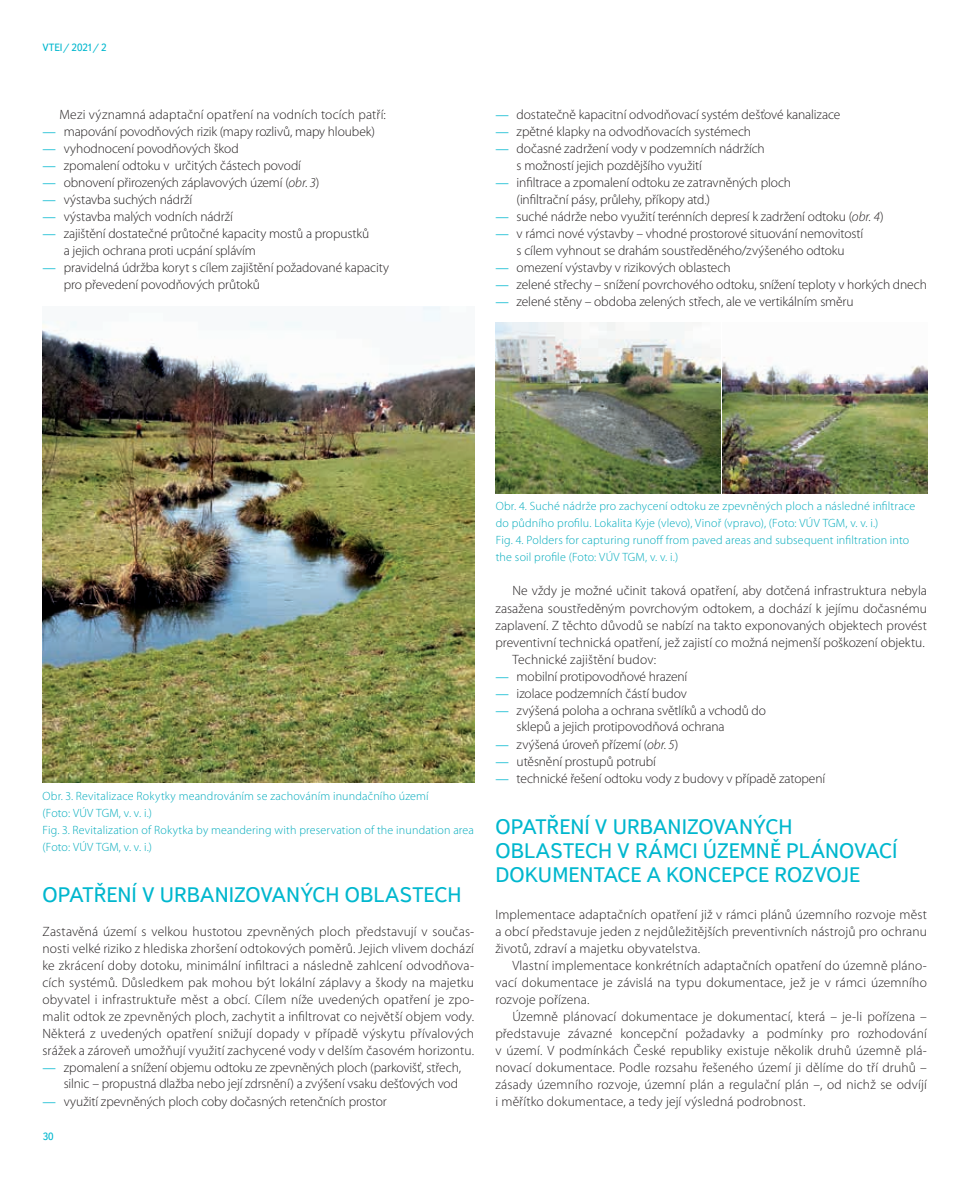
<style>
.page{position:relative;width:978px;height:1191px;background:#fff}
.page>*{position:absolute;margin:0;border:0;box-sizing:border-box;transform-origin:0 0}
.t1{font:21px/24px "Textbook New";color:#00b7ce}
.t2{font:300 13.5px/17px "Myriad Pro";letter-spacing:-.005em;color:#231f20}
.t3{font:300 12px/17px "Myriad Pro";letter-spacing:.015em;color:#00aabc}
.t4{font:10.5px "Textbook New";color:#00b7ce}
.s1{font-family:"Chaparral Pro";font-weight:400;color:#00b7ce}
.s2{font-style:italic}
</style>
<div class="page">
<img style="left:43px;top:306px;width:431px;height:476px">
<img style="left:722px;top:357px;width:205px;height:136px">
<img style="left:495px;top:323px;width:225px;height:170px">
<p class="t4" style="left:43px;top:41px;width:66px">VTEI/ 2021/ 2</p>
<p class="t2" style="left:60px;top:106px;width:328px">Mezi významná adaptační opatření na vodních tocích patří:</p>
<p class="t2" style="left:43px;top:123px;width:334px"><span class="s1">—</span> mapování povodňových rizik (mapy rozlivů, mapy hloubek)</p>
<p class="t2" style="left:43px;top:140px;width:198px"><span class="s1">—</span> vyhodnocení povodňových škod</p>
<p class="t2" style="left:43px;top:157px;width:260px"><span class="s1">—</span> zpomalení odtoku v určitých částech povodí</p>
<p class="t2" style="left:43px;top:174px;width:278px"><span class="s1">—</span> obnovení přirozených záplavových území (<span class="s2">obr. 3</span>)</p>
<p class="t2" style="left:43px;top:191px;width:151px"><span class="s1">—</span> výstavba suchých nádrží</p>
<p class="t2" style="left:43px;top:208px;width:192px"><span class="s1">—</span> výstavba malých vodních nádrží</p>
<p class="t2" style="left:64px;top:225px;width:307px;line-height:16.5px;text-indent:-21px"><span class="s1">—</span> zajištění dostatečné průtočné kapacity mostů a propustků a jejich ochrana proti ucpání splávím</p>
<p class="t2" style="left:64px;top:259px;width:327px;line-height:16.5px;text-indent:-21px"><span class="s1">—</span> pravidelná údržba koryt s cílem zajištění požadované kapacity pro převedení povodňových průtoků</p>
<p class="t2" style="left:495px;top:106px;width:347px"><span class="s1">—</span> dostatečně kapacitní odvodňovací systém dešťové kanalizace</p>
<p class="t2" style="left:495px;top:123px;width:257px"><span class="s1">—</span> zpětné klapky na odvodňovacích systémech</p>
<p class="t2" style="left:517px;top:140px;width:250px;line-height:16.5px;text-indent:-21px"><span class="s1">—</span> dočasné zadržení vody v podzemních nádržích s možností jejich pozdějšího využití</p>
<p class="t2" style="left:517px;top:174px;width:276px;line-height:16.5px;text-indent:-21px"><span class="s1">—</span> infiltrace a zpomalení odtoku ze zatravněných ploch (infiltrační pásy, průlehy, příkopy atd.)</p>
<p class="t2" style="left:495px;top:208px;width:390px"><span class="s1">—</span> suché nádrže nebo využití terénních depresí k zadržení odtoku (<span class="s2">obr. 4</span>)</p>
<p class="t2" style="left:495px;top:225px;width:370px;line-height:16.5px;text-align:center"><span class="s1">—</span> v rámci nové výstavby – vhodné prostorové situování nemovitostí s cílem vyhnout se drahám soustředěného/zvýšeného odtoku</p>
<p class="t2" style="left:495px;top:259px;width:237px"><span class="s1">—</span> omezení výstavby v rizikových oblastech</p>
<p class="t2" style="left:495px;top:276px;width:433px"><span class="s1">—</span> zelené střechy – snížení povrchového odtoku, snížení teploty v horkých dnech</p>
<p class="t2" style="left:495px;top:293px;width:360px"><span class="s1">—</span> zelené stěny – obdoba zelených střech, ale ve vertikálním směru</p>
<p class="t3" style="left:43px;top:787px;width:433px">Obr. 3. Revitalizace Rokytky meandrováním se zachováním inundačního území<br>(Foto: VÚV TGM, v. v. i.)<br>Fig. 3. Revitalization of Rokytka by meandering with preservation of the inundation area (Foto: VÚV TGM, v. v. i.)</p>
<h1 class="t1" style="left:43px;top:882px;width:420px">OPATŘENÍ V URBANIZOVANÝCH OBLASTECH</h1>
<p class="t2" style="left:43px;top:922px;width:433px;text-align:justify">Zastavěná území s velkou hustotou zpevněných ploch představují v součas&shy;nosti velké riziko z hlediska zhoršení odtokových poměrů. Jejich vlivem dochází ke zkrácení doby dotoku, minimální infiltraci a následně zahlcení odvodňova&shy;cích systémů. Důsledkem pak mohou být lokální záplavy a škody na majetku obyvatel i infrastruktuře měst a obcí. Cílem níže uvedených opatření je zpo&shy;malit odtok ze zpevněných ploch, zachytit a infiltrovat co největší objem vody.<br>Některá z uvedených opatření snižují dopady v případě výskytu přívalových srážek a zároveň umožňují využití zachycené vody v delším časovém horizontu.</p>
<p class="t2" style="left:43px;top:1059px;width:420px;line-height:16.5px;text-align:right"><span class="s1">—</span> zpomalení a snížení objemu odtoku ze zpevněných ploch (parkovišť, střech, silnic – propustná dlažba nebo její zdrsnění) a zvýšení vsaku dešťových vod</p>
<p class="t2" style="left:43px;top:1092px;width:346px"><span class="s1">—</span> využití zpevněných ploch coby dočasných retenčních prostor</p>
<p class="t4" style="left:43px;top:1130px;width:12px">30</p>
<p class="t3" style="left:496px;top:498px;width:421px">Obr. 4. Suché nádrže pro zachycení odtoku ze zpevněných ploch a následné infiltrace do půdního profilu. Lokalita Kyje (vlevo), Vinoř (vpravo), (Foto: VÚV TGM, v. v. i.)<br>Fig. 4. Polders for capturing runoff from paved areas and subsequent infiltration into the soil profile (Foto: VÚV TGM, v. v. i.)</p>
<p class="t2" style="left:512px;top:582px;width:416px">Ne vždy je možné učinit taková opatření, aby dotčená infrastruktura nebyla</p>
<p class="t2" style="left:495px;top:599px;width:433px">zasažena soustředěným povrchovým odtokem, a dochází k jejímu dočasnému</p>
<p class="t2" style="left:495px;top:616px;width:433px">zaplavení. Z těchto důvodů se nabízí na takto exponovaných objektech provést</p>
<p class="t2" style="left:495px;top:633px;width:431px">preventivní technická opatření, jež zajistí co možná nejmenší poškození objektu.</p>
<p class="t2" style="left:512px;top:650px;width:145px">Technické zajištění budov:</p>
<p class="t2" style="left:495px;top:667px;width:194px"><span class="s1">—</span> mobilní protipovodňové hrazení</p>
<p class="t2" style="left:495px;top:684px;width:193px"><span class="s1">—</span> izolace podzemních částí budov</p>
<p class="t2" style="left:517px;top:701px;width:251px;line-height:16.5px;text-indent:-21px"><span class="s1">—</span> zvýšená poloha a ochrana světlíků a vchodů do sklepů a jejich protipovodňová ochrana</p>
<p class="t2" style="left:495px;top:735px;width:185px"><span class="s1">—</span> zvýšená úroveň přízemí (<span class="s2">obr. 5</span>)</p>
<p class="t2" style="left:495px;top:752px;width:162px"><span class="s1">—</span> utěsnění prostupů potrubí</p>
<p class="t2" style="left:495px;top:769px;width:331px"><span class="s1">—</span> technické řešení odtoku vody z budovy v případě zatopení</p>
<h1 class="t1" style="left:495px;top:814px;width:404px">OPATŘENÍ V URBANIZOVANÝCH<br>OBLASTECH V RÁMCI ÚZEMNĚ PLÁNOVACÍ<br>DOKUMENTACE A KONCEPCE ROZVOJE</h1>
<p class="t2" style="left:495px;top:905px;width:433px;text-align:justify">Implementace adaptačních opatření již v rámci plánů územního rozvoje měst a obcí představuje jeden z nejdůležitějších preventivních nástrojů pro ochranu životů, zdraví a majetku obyvatelstva.</p>
<p class="t2" style="left:495px;top:956px;width:433px;text-align:justify;text-indent:17px">Vlastní implementace konkrétních adaptačních opatření do územně pláno&shy;vací dokumentace je závislá na typu dokumentace, jež je v rámci územního rozvoje pořízena.</p>
<p class="t2" style="left:495px;top:1007px;width:433px;text-align:justify;text-indent:17px">Územně plánovací dokumentace je dokumentací, která – je-li pořízena – představuje závazné koncepční požadavky a podmínky pro rozhodování v území. V podmínkách České republiky existuje několik druhů územně plá&shy;novací dokumentace. Podle rozsahu řešeného území ji dělíme do tří druhů – zásady územního rozvoje, územní plán a regulační plán –, od nichž se odvíjí i měřítko dokumentace, a tedy její výsledná podrobnost.</p>
</div>
